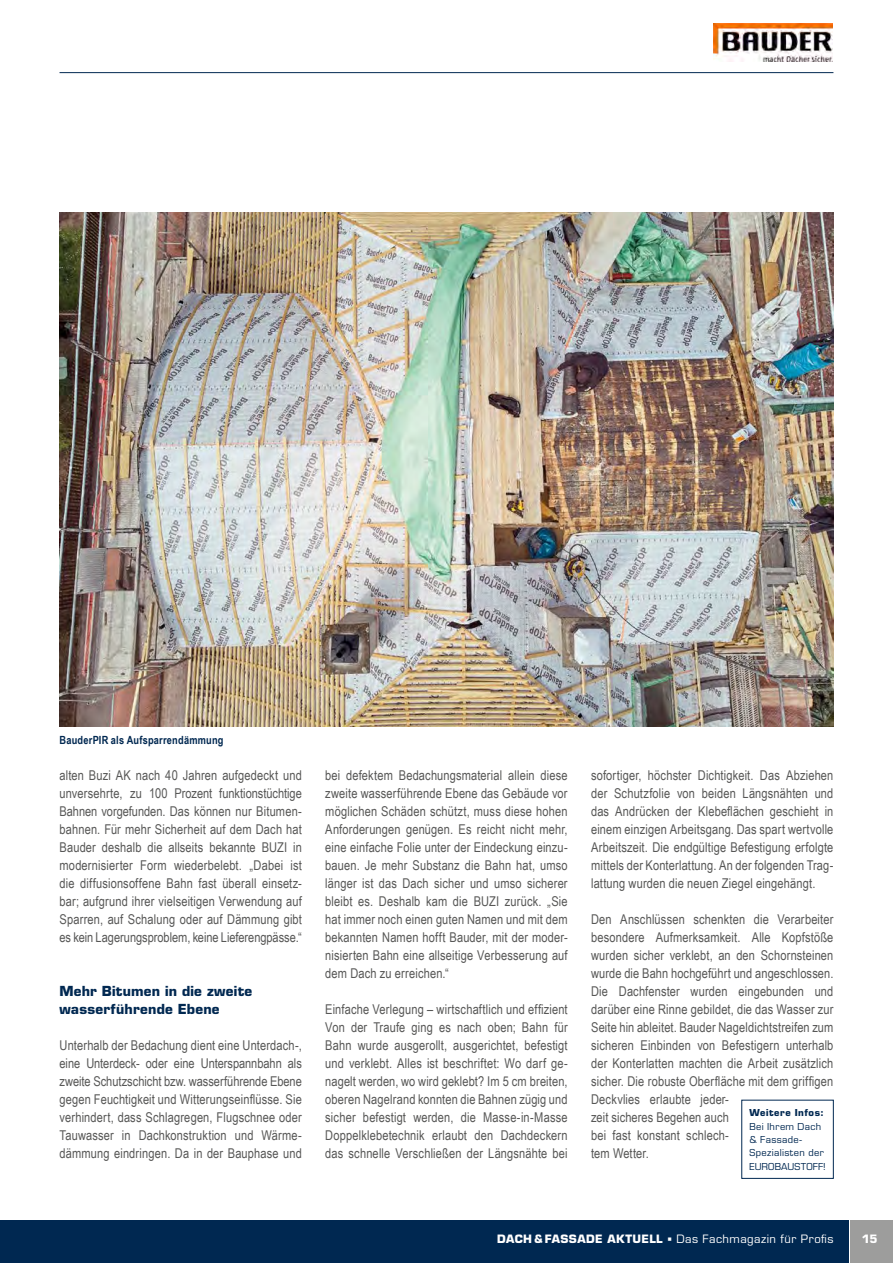
<style>
.page{position:relative;width:893px;height:1263px;background:#fff}
.page>*{position:absolute;margin:0;border:0;box-sizing:border-box;transform-origin:0 0}
.t1{font:13.5px/18px "Arial Narrow";letter-spacing:.01em;color:#575756;text-align:justify}
.t2{font:700 13.5px/18px "Eurostile LT Std";letter-spacing:.015em;color:#002851}
.t3{font:11.25px "Eurostile LT Std";letter-spacing:.04em;color:#fff}
.t4{font:700 11.25px "Arial Narrow";letter-spacing:.02em;color:#002851}
.t5{font:700 11.25px "Eurostile LT Std";color:#fff}
.t6{font:9.3px/13.4px "Eurostile LT Std";letter-spacing:.035em;color:#002851}
.t7{font:700 9.3px "Eurostile LT Std";letter-spacing:.06em;color:#002851}
.s1{font-weight:700}
.s2{font-family:"Minion Pro"}
</style>
<div class="page">
<div style="left:0;top:1220px;width:849px;height:43px;background:#002851"></div>
<div style="left:850px;top:1220px;width:43px;height:43px;background:#9d9d9c"></div>
<hr style="left:60px;top:72px;width:773px;height:1px;background:#002851">
<img style="left:60px;top:213px;width:773px;height:513px">
<img style="left:714px;top:24px;width:119px;height:38px">
<div style="left:741px;top:1100px;width:93px;height:79px;background:#fff;border:1px solid #002851"></div>
<p class="t4" style="left:60px;top:732px;width:165px">BauderPIR als Aufsparrendämmung</p>
<p class="t1" style="left:60px;top:766px;width:244px">alten Buzi AK nach 40 Jahren aufgedeckt und unversehrte, zu 100 Prozent funktionstüchtige Bahnen vorgefunden. Das können nur Bitumen&shy;bahnen. Für mehr Sicherheit auf dem Dach hat Bauder deshalb die allseits bekannte BUZI in modernisierter Form wiederbelebt. „Dabei ist die diffusionsoffene Bahn fast überall einsetz&shy;bar; aufgrund ihrer vielseitigen Verwendung auf Sparren, auf Schalung oder auf Dämmung gibt es kein Lagerungsproblem, keine Lieferengpässe.“</p>
<p class="t2" style="left:60px;top:982px;width:194px">Mehr Bitumen in die zweite wasserführende Ebene</p>
<p class="t1" style="left:60px;top:1036px;width:244px">Unterhalb der Bedachung dient eine Unterdach-, eine Unterdeck- oder eine Unterspannbahn als zweite Schutzschicht bzw. wasserführende Ebene gegen Feuchtigkeit und Witterungseinflüsse. Sie verhindert, dass Schlagregen, Flugschnee oder Tauwasser in Dachkonstruktion und Wärme&shy;dämmung eindringen. Da in der Bauphase und</p>
<p class="t1" style="left:325px;top:766px;width:244px">bei defektem Bedachungsmaterial allein diese zweite wasserführende Ebene das Gebäude vor möglichen Schäden schützt, muss diese hohen Anforderungen genügen. Es reicht nicht mehr, eine einfache Folie unter der Eindeckung einzu&shy;bauen. Je mehr Substanz die Bahn hat, umso länger ist das Dach sicher und umso sicherer bleibt es. Deshalb kam die BUZI zurück. „Sie hat immer noch einen guten Namen und mit dem bekannten Namen hofft Bauder, mit der moder&shy;nisierten Bahn eine allseitige Verbesserung auf dem Dach zu erreichen.“</p>
<p class="t1" style="left:325px;top:1000px;width:244px">Einfache Verlegung – wirtschaftlich und effizient Von der Traufe ging es nach oben; Bahn für Bahn wurde ausgerollt, ausgerichtet, befestigt und verklebt. Alles ist beschriftet: Wo darf ge&shy;nagelt werden, wo wird geklebt? Im 5 cm breiten, oberen Nagelrand konnten die Bahnen zügig und sicher befestigt werden, die Masse-in-Masse Doppelklebetechnik erlaubt den Dachdeckern das schnelle Verschließen der Längsnähte bei</p>
<p class="t1" style="left:591px;top:766px;width:244px">sofortiger, höchster Dichtigkeit. Das Abziehen der Schutzfolie von beiden Längsnähten und das Andrücken der Klebeflächen geschieht in einem einzigen Arbeitsgang. Das spart wertvolle Arbeitszeit. Die endgültige Befestigung erfolgte mittels der Konterlattung. An der folgenden Trag&shy;lattung wurden die neuen Ziegel eingehängt.</p>
<p class="t1" style="left:591px;top:910px;width:244px;text-align:left">Den Anschlüssen schenkten die Verarbeiter besondere Aufmerksamkeit. Alle Kopfstöße wurden sicher verklebt, an den Schornsteinen wurde die Bahn hochgeführt und angeschlossen.<br>Die Dachfenster wurden eingebunden und darüber eine Rinne gebildet, die das Wasser zur Seite hin ableitet. Bauder Nageldichtstreifen zum sicheren Einbinden von Befestigern unterhalb der Konterlatten machten die Arbeit zusätzlich sicher. Die robuste Oberfläche mit dem griffigen Deckvlies erlaubte jeder-<br>zeit sicheres Begehen auch<br>bei fast konstant schlech-<br>tem Wetter.</p>
<p class="t7" style="left:749px;top:1107px;width:76px">Weitere Infos:</p>
<p class="t6" style="left:749px;top:1120px;width:78px">Bei Ihrem Dach &amp; Fassade-<br>Spezialisten der<br>EUROBAUSTOFF!</p>
<p class="t3" style="left:497px;top:1232px;width:338px"><span class="s1">DACH &amp; FASSADE AKTUELL</span> <span class="s2">■</span> Das Fachmagazin für Profis</p>
<p class="t5" style="left:862px;top:1232px;width:17px">15</p>
</div>
